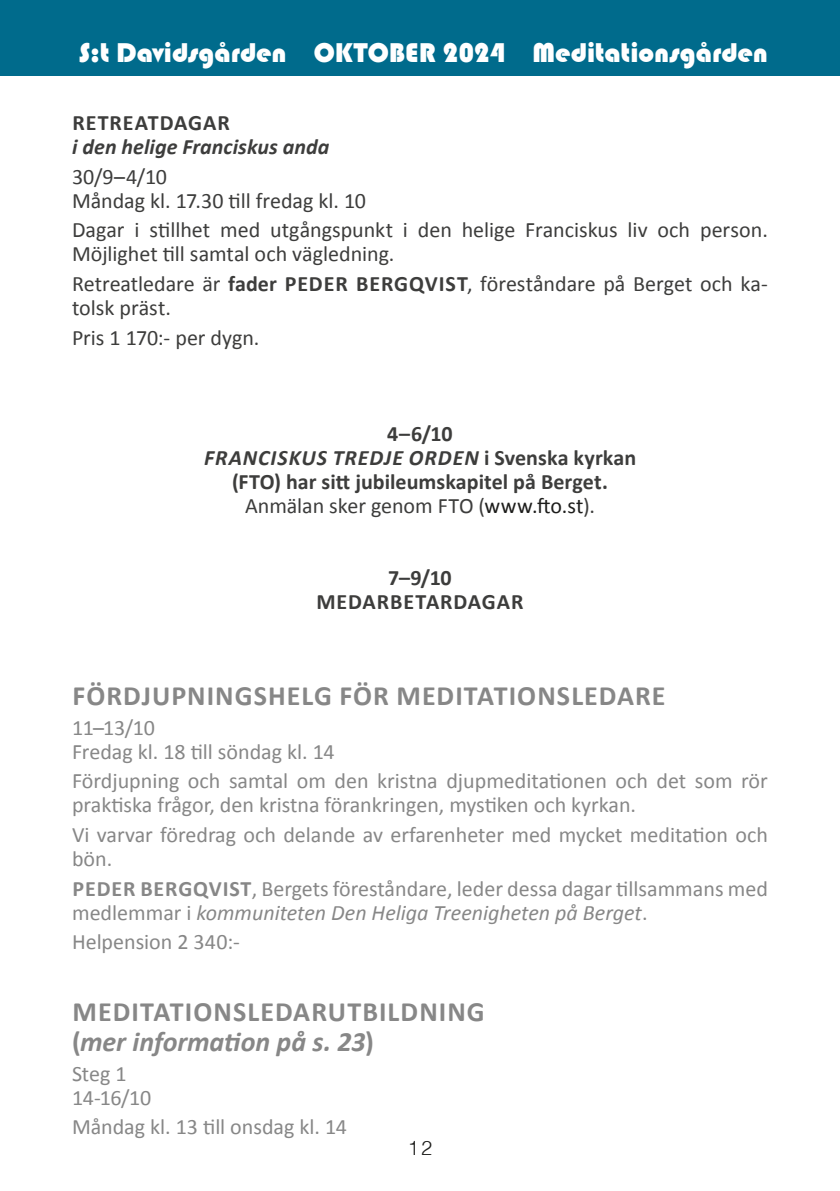
<style>
.page{position:relative;width:840px;height:1191px;background:#fff}
.page>*{position:absolute;margin:0;border:0;box-sizing:border-box;transform-origin:0 0}
.Program_normal_S_t_David{font:700 28px "Calibri";letter-spacing:.035em;color:#878787}
.Program_normal_S_t_David-2{font:28px "Bauhaus 93";color:#fff}
.Program_normal_S_t_David-3{font:italic 700 28px "Calibri";letter-spacing:-.005em;color:#878787}
.Program_normal_S_t_David-4{font:22px/24px "Calibri";color:#878787}
.Program_normal_S_t_David-5{font:22px/24px "Calibri";color:#3d3d3c}
.Program_normal_S_t_David-6{font:700 22px/24px "Calibri";letter-spacing:.005em;color:#3d3d3c;text-align:center}
.Program_normal_S_t_David-7{font:700 22px "Calibri";letter-spacing:.04em;color:#3d3d3c}
.Program_normal_S_t_David-8{font:italic 700 22px "Calibri";color:#3d3d3c}
.hedens_rubrik_2{font:300 20px "Helvetica";color:#1d1d1b}
.s1{font-weight:700}
.s2{font-style:italic}
.s3{color:#1d1d1b}
.s4{font-style:normal}
</style>
<div class="page">
<div style="left:0;top:0;width:839px;height:76px;background:#006b8c"></div>
<p class="Program_normal_S_t_David-2" style="left:79px;top:37px;width:690px">S:t Davidsgården OKTOBER 2024 Meditationsgården</p>
<p class="Program_normal_S_t_David-7" style="left:72px;top:109px;width:159px">RETREATDAGAR</p>
<p class="Program_normal_S_t_David-8" style="left:72px;top:133px;width:259px">i den helige Franciskus anda</p>
<p class="Program_normal_S_t_David-5" style="left:72px;top:163px;width:96px">30/9–4/10</p>
<p class="Program_normal_S_t_David-5" style="left:72px;top:187px;width:295px">Måndag kl. 17.30 till fredag kl. 10</p>
<p class="Program_normal_S_t_David-5" style="left:72px;top:217px;width:697px">Dagar i stillhet med utgångspunkt i den helige Franciskus liv och person.<br>Möjlighet till samtal och vägledning.</p>
<p class="Program_normal_S_t_David-5" style="left:72px;top:271px;width:697px">Retreatledare är <span class="s1">fader PEDER BERGQVIST</span>, föreståndare på Berget och ka&shy;tolsk präst.</p>
<p class="Program_normal_S_t_David-5" style="left:72px;top:324px;width:189px">Pris 1 170:- per dygn.</p>
<p class="Program_normal_S_t_David-6" style="left:387px;top:420px;width:67px">4–6/10</p>
<p class="Program_normal_S_t_David-6" style="left:204px;top:444px;width:433px"><span class="s2">FRANCISKUS TREDJE ORDEN</span> i Svenska kyrkan (FTO) har sitt jubileumskapitel på Berget.</p>
<p class="Program_normal_S_t_David-5" style="left:245px;top:492px;width:351px">Anmälan sker genom FTO (<span class="s3">www.fto.st</span>).</p>
<p class="Program_normal_S_t_David-6" style="left:388px;top:564px;width:65px">7–9/10</p>
<p class="Program_normal_S_t_David-7" style="left:316px;top:588px;width:208px">MEDARBETARDAGAR</p>
<p class="Program_normal_S_t_David" style="left:73px;top:678px;width:594px">FÖRDJUPNINGSHELG FÖR MEDITATIONSLEDARE</p>
<p class="Program_normal_S_t_David-4" style="left:72px;top:714px;width:84px">11–13/10</p>
<p class="Program_normal_S_t_David-4" style="left:72px;top:738px;width:264px">Fredag kl. 18 till söndag kl. 14</p>
<p class="Program_normal_S_t_David-4" style="left:72px;top:768px;width:697px">Fördjupning och samtal om den kristna djupmeditationen och det som rör praktiska frågor, den kristna förankringen, mystiken och kyrkan.</p>
<p class="Program_normal_S_t_David-4" style="left:72px;top:821px;width:697px">Vi varvar föredrag och delande av erfarenheter med mycket meditation och bön.</p>
<p class="Program_normal_S_t_David-4" style="left:72px;top:875px;width:697px"><span class="s1">PEDER BERGQVIST</span>, Bergets föreståndare, leder dessa dagar tillsammans med medlemmar i <span class="s2">kommuniteten Den Heliga Treenigheten på Berget</span>.</p>
<p class="Program_normal_S_t_David-4" style="left:72px;top:929px;width:169px">Helpension 2 340:-</p>
<p class="Program_normal_S_t_David" style="left:73px;top:994px;width:413px">MEDITATIONSLEDARUTBILDNING</p>
<p class="Program_normal_S_t_David-3" style="left:72px;top:1024px;width:303px"><span class="s4">(</span>mer information på s. 23<span class="s4">)</span></p>
<p class="Program_normal_S_t_David-4" style="left:72px;top:1060px;width:56px">Steg 1</p>
<p class="Program_normal_S_t_David-4" style="left:72px;top:1084px;width:81px">14-16/10</p>
<p class="Program_normal_S_t_David-4" style="left:72px;top:1114px;width:276px">Måndag kl. 13 till onsdag kl. 14</p>
<p class="hedens_rubrik_2" style="left:407px;top:1130px;width:26px">12</p>
</div>
